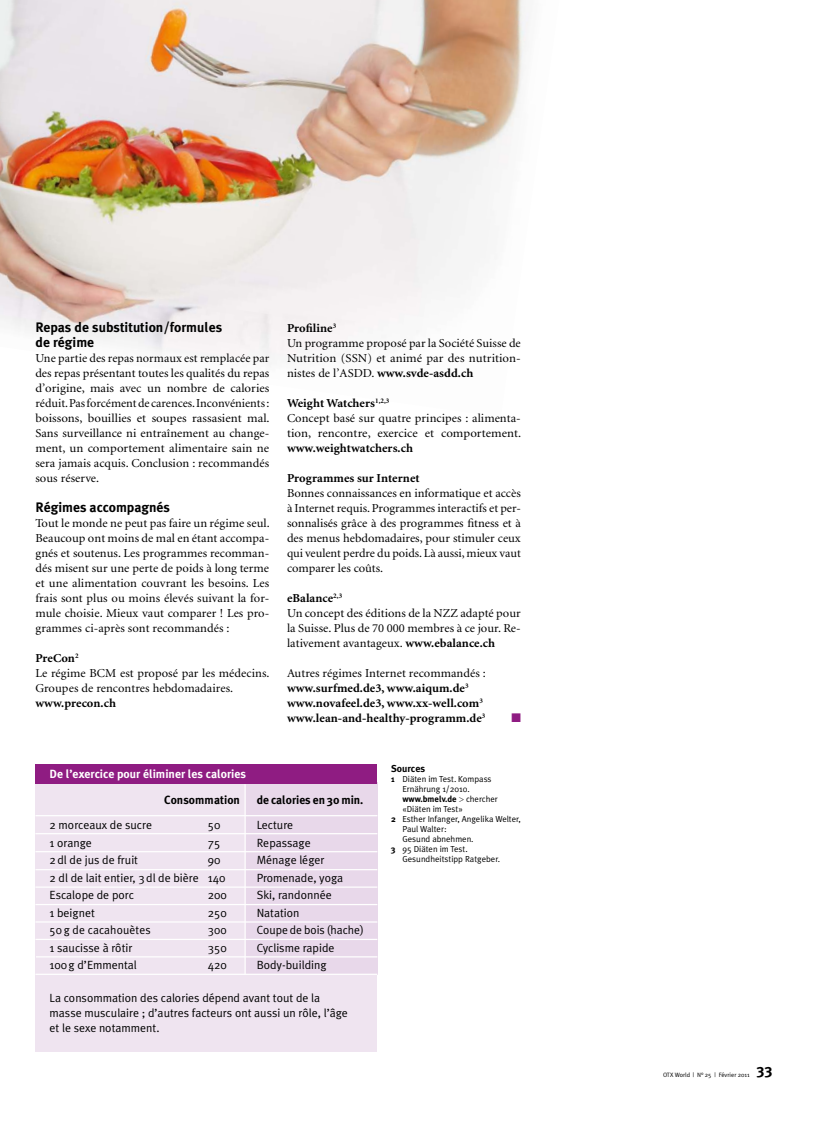
<style>
.page{position:relative;width:815px;height:1134px;background:#fff}
.page>*{position:absolute;margin:0;border:0;box-sizing:border-box;transform-origin:0 0}
.t1{font:15px "Meta Plus Bold Caps";color:#000}
.t2{font:700 13.75px/15px "Meta Plus";color:#000}
.t3{font:12.5px "Zapf Dingbats ITC";color:#8f1c82}
.t4{font:12.12px/15px "Minion";letter-spacing:.005em;color:#000}
.t5{font:700 12.12px/15px "Minion";letter-spacing:.005em;color:#000}
.t6{font:11.88px/15px "Meta Plus Normal";color:#000}
.t7{font:700 11.88px "Meta Plus";color:#fff}
.t8{font:700 11.88px "Meta Plus";color:#000}
.t9{font:700 10px "Meta Plus";color:#000}
.t10{font:8.75px/10px "Meta Plus Normal";color:#000}
.t11{font:700 8.75px "Meta Plus";color:#000}
.t12{font:6.25px "Meta Plus Normal";color:#000}
.s1{font-weight:700}
.s2{font-weight:400}
.s3{font-family:"Meta Plus";font-weight:700}
.s4{font-family:"Minion";font-weight:400}
.s5{font-family:"Meta Plus Normal";font-weight:400}
</style>
<div class="page">
<img style="left:0;top:0;width:529px;height:359px">
<div style="left:35px;top:970px;width:342px;height:82px;background:#efe4f0"></div>
<div style="left:240px;top:782px;width:137px;height:193px;background:#e8d8ea"></div>
<div style="left:35px;top:772px;width:209px;height:203px;background:#efe4f0"></div>
<hr style="left:36px;top:956px;width:341px;height:1px;background:#fff">
<hr style="left:244px;top:784px;width:2px;height:190px;background:#fff">
<div style="left:35px;top:764px;width:342px;height:20px;background:#8f1c82"></div>
<hr style="left:35px;top:815px;width:342px;height:1px;background:#fff">
<hr style="left:35px;top:851px;width:342px;height:1px;background:#fff">
<hr style="left:35px;top:833px;width:342px;height:1px;background:#fff">
<hr style="left:35px;top:869px;width:342px;height:1px;background:#fff">
<hr style="left:35px;top:886px;width:342px;height:2px;background:#fff">
<hr style="left:35px;top:904px;width:342px;height:1px;background:#fff">
<hr style="left:35px;top:921px;width:342px;height:2px;background:#fff">
<hr style="left:35px;top:939px;width:342px;height:1px;background:#fff">
<hr style="left:35px;top:974px;width:342px;height:1px;background:#fff">
<p class="t2" style="left:35px;top:320px;width:188px">Repas de substitution/formules de régime</p>
<p class="t4" style="left:35px;top:351px;width:236px;text-align:justify">Une partie des repas normaux est remplacée par des repas présentant toutes les qualités du repas d’origine, mais avec un nombre de calories réduit. Pas forcément de carences. Inconvénients : boissons, bouillies et soupes rassasient mal.<br>Sans surveillance ni entraînement au change&shy;ment, un comportement alimentaire sain ne sera jamais acquis. Conclusion : recommandés sous réserve.</p>
<p class="t2" style="left:35px;top:500px;width:136px">Régimes accompagnés</p>
<p class="t4" style="left:35px;top:516px;width:236px;text-align:justify">Tout le monde ne peut pas faire un régime seul.<br>Beaucoup ont moins de mal en étant accompa&shy;gnés et soutenus. Les programmes recomman&shy;dés misent sur une perte de poids à long terme et une alimentation couvrant les besoins. Les frais sont plus ou moins élevés suivant la for&shy;mule choisie. Mieux vaut comparer ! Les pro&shy;grammes ci-après sont recommandés :</p>
<p class="t4" style="left:35px;top:651px;width:236px"><span class="s1">PreCon</span><sup>2<br></sup>Le régime BCM est proposé par les médecins.<br>Groupes de rencontres hebdomadaires.</p>
<p class="t5" style="left:35px;top:696px;width:82px">www.precon.ch</p>
<p class="t4" style="left:287px;top:321px;width:235px"><span class="s1">Profiline</span><sup>3<br></sup>Un programme proposé par la Société Suisse de Nutrition (SSN) et animé par des nutrition&shy;nistes de l’ASDD. <span class="s1">www.svde-asdd.ch</span></p>
<p class="t4" style="left:287px;top:396px;width:236px"><span class="s1">Weight Watchers</span><sup>1,2,3<br></sup>Concept basé sur quatre principes : alimenta&shy;tion, rencontre, exercice et comportement.</p>
<p class="t5" style="left:287px;top:441px;width:128px">www.weightwatchers.ch</p>
<p class="t5" style="left:287px;top:471px;width:134px">Programmes sur Internet</p>
<p class="t4" style="left:287px;top:486px;width:235px;text-align:justify">Bonnes connaissances en informatique et accès à Internet requis. Programmes interactifs et per&shy;sonnalisés grâce à des programmes fitness et à des menus hebdomadaires, pour stimuler ceux qui veulent perdre du poids. Là aussi, mieux vaut comparer les coûts.</p>
<p class="t4" style="left:287px;top:591px;width:235px"><span class="s1">eBalance</span><sup>2,3<br></sup>Un concept des éditions de la NZZ adapté pour la Suisse. Plus de 70 000 membres à ce jour. Re&shy;lativement avantageux. <span class="s1">www.ebalance.ch</span></p>
<p class="t5" style="left:287px;top:666px;width:200px"><span class="s2">Autres régimes Internet recommandés : </span>www.surfmed.de3, www.aiqum.de<sup>3 </sup>www.novafeel.de3, www.xx-well.com<sup>3 </sup>www.lean-and-healthy-programm.de<sup>3</sup></p>
<p class="t3" style="left:511px;top:712px;width:11px">■</p>
<p class="t7" style="left:50px;top:767px;width:198px">De l’exercice pour éliminer les calories</p>
<p class="t8" style="left:164px;top:793px;width:77px">Consommation</p>
<p class="t8" style="left:257px;top:793px;width:108px">de calories en 30 min.</p>
<p class="t6" style="left:50px;top:817px;width:104px">2 morceaux de sucre</p>
<p class="t6" style="left:208px;top:817px;width:14px">50</p>
<p class="t6" style="left:257px;top:817px;width:38px">Lecture</p>
<p class="t6" style="left:50px;top:835px;width:44px">1 orange</p>
<p class="t6" style="left:208px;top:835px;width:14px">75</p>
<p class="t6" style="left:257px;top:835px;width:56px">Repassage</p>
<p class="t6" style="left:50px;top:852px;width:90px">2dl de jus de fruit</p>
<p class="t6" style="left:208px;top:852px;width:14px">90</p>
<p class="t6" style="left:257px;top:852px;width:69px">Ménage léger</p>
<p class="t6" style="left:50px;top:870px;width:177px">2 dl de lait entier, 3dl de bière 140</p>
<p class="t6" style="left:257px;top:870px;width:88px">Promenade, yoga</p>
<p class="t6" style="left:50px;top:887px;width:86px">Escalope de porc</p>
<p class="t6" style="left:208px;top:887px;width:21px">200</p>
<p class="t6" style="left:257px;top:887px;width:77px">Ski, randonnée</p>
<p class="t6" style="left:50px;top:905px;width:47px">1 beignet</p>
<p class="t6" style="left:208px;top:905px;width:21px">250</p>
<p class="t6" style="left:257px;top:905px;width:44px">Natation</p>
<p class="t6" style="left:50px;top:922px;width:103px">50 g de cacahouètes</p>
<p class="t6" style="left:208px;top:922px;width:20px">300</p>
<p class="t6" style="left:257px;top:922px;width:109px">Coupe de bois (hache)</p>
<p class="t6" style="left:50px;top:940px;width:84px">1 saucisse à rôtir</p>
<p class="t6" style="left:208px;top:940px;width:21px">350</p>
<p class="t6" style="left:257px;top:940px;width:79px">Cyclisme rapide</p>
<p class="t6" style="left:50px;top:957px;width:89px">100g d’Emmental</p>
<p class="t6" style="left:208px;top:957px;width:21px">420</p>
<p class="t6" style="left:257px;top:957px;width:71px">Body-building</p>
<p class="t6" style="left:50px;top:990px;width:300px">La consommation des calories dépend avant tout de la masse musculaire ; d’autres facteurs ont aussi un rôle, l’âge et le sexe notamment.</p>
<p class="t9" style="left:391px;top:762px;width:36px">Sources</p>
<p class="t10" style="left:402px;top:773px;width:91px;text-indent:-11px"><span class="s3">1</span> Diäten im Test. Kompass<br>Ernährung 1/2010.</p>
<p class="t11" style="left:402px;top:793px;width:97px">www.bmelv.de <span class="s4">&gt;</span> <span class="s5">chercher</span></p>
<p class="t10" style="left:402px;top:803px;width:62px">«Diäten im Test»</p>
<p class="t10" style="left:391px;top:813px;width:131px"><span class="s3">2</span> Esther Infanger, Angelika Welter,</p>
<p class="t10" style="left:402px;top:823px;width:46px">Paul Walter:</p>
<p class="t10" style="left:402px;top:833px;width:73px">Gesund abnehmen.</p>
<p class="t10" style="left:391px;top:843px;width:78px"><span class="s3">3</span> 95 Diäten im Test.</p>
<p class="t10" style="left:402px;top:853px;width:99px">Gesundheitstipp Ratgeber.</p>
<p class="t12" style="left:663px;top:1071px;width:88px">OTX World | N° 25 | Février 2011</p>
<p class="t1" style="left:756px;top:1063px;width:18px">33</p>
</div>
